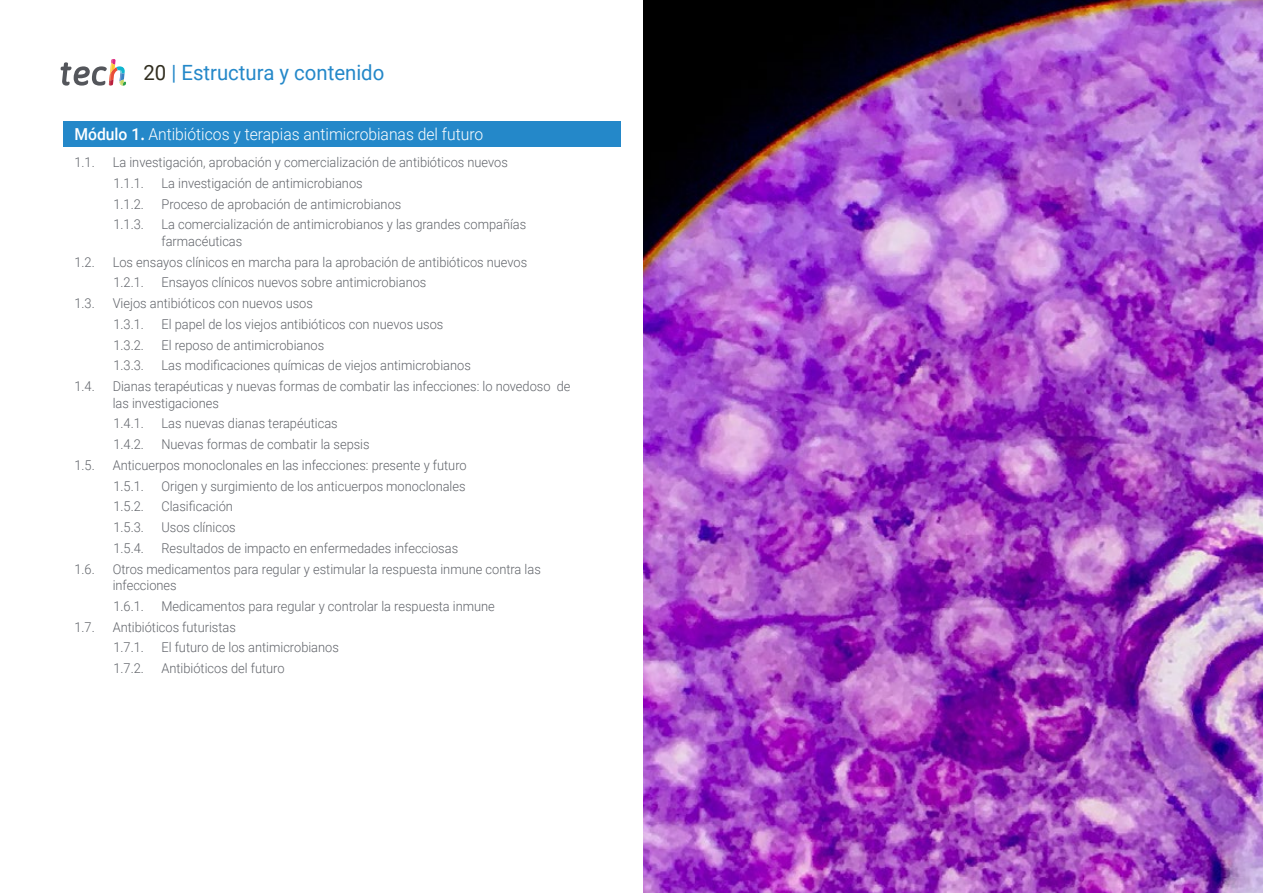
<style>
.page{position:relative;width:1263px;height:893px;background:#fff}
.page>*{position:absolute;margin:0;border:0;box-sizing:border-box;transform-origin:0 0}
.t1{font:21px "Roboto";color:#2488c9}
.t2{font:300 16.5px "Roboto";color:#fff;scale:.95 1}
.t3{font:300 13.5px/20.7px "Roboto";color:#61646a;scale:.95 1}
.s1{color:#312e20}
.s2{font-weight:500}
.s3{font-family:"Meta Pro";font-weight:500}
</style>
<div class="page">
<img style="left:643px;top:0;width:620px;height:893px">
<svg style="left:61px;top:59px;width:65px;height:27px"></svg>
<div style="left:63px;top:121px;width:558px;height:25px;background:#2488c9"></div>
<h1 class="t1" style="left:144px;top:57px;width:242px"><span class="s1">20</span> | Estructura y contenido</h1>
<p class="t2" style="left:74px;top:123px;width:432px"><span class="s2">Módulo 1</span><span class="s3">.</span> Antibióticos y terapias antimicrobianas del futuro</p>
<p class="t3" style="left:74px;top:151px;width:23px">1.1.</p>
<p class="t3" style="left:113px;top:151px;width:417px">La investigación, aprobación y comercialización de antibióticos nuevos<br>1.1.1.</p>
<p class="t3" style="left:161px;top:172px;width:213px">La investigación de antimicrobianos</p>
<p class="t3" style="left:113px;top:193px;width:34px">1.1.2.</p>
<p class="t3" style="left:161px;top:193px;width:254px">Proceso de aprobación de antimicrobianos</p>
<p class="t3" style="left:113px;top:214px;width:34px">1.1.3.</p>
<p class="t3" style="left:161px;top:216px;width:386px;line-height:16.5px">La comercialización de antimicrobianos y las grandes compañías farmacéuticas</p>
<p class="t3" style="left:74px;top:251px;width:23px">1.2.</p>
<p class="t3" style="left:113px;top:251px;width:438px">Los ensayos clínicos en marcha para la aprobación de antibióticos nuevos<br>1.2.1.</p>
<p class="t3" style="left:161px;top:272px;width:280px">Ensayos clínicos nuevos sobre antimicrobianos</p>
<p class="t3" style="left:74px;top:292px;width:23px">1.3.</p>
<p class="t3" style="left:113px;top:292px;width:212px">Viejos antibióticos con nuevos usos<br>1.3.1.</p>
<p class="t3" style="left:161px;top:313px;width:298px">El papel de los viejos antibióticos con nuevos usos</p>
<p class="t3" style="left:113px;top:334px;width:34px">1.3.2.</p>
<p class="t3" style="left:161px;top:334px;width:173px">El reposo de antimicrobianos</p>
<p class="t3" style="left:113px;top:355px;width:34px">1.3.3.</p>
<p class="t3" style="left:161px;top:355px;width:327px">Las modificaciones químicas de viejos antimicrobianos</p>
<p class="t3" style="left:74px;top:375px;width:23px">1.4.</p>
<p class="t3" style="left:113px;top:378px;width:483px;line-height:16.5px">Dianas terapéuticas y nuevas formas de combatir las infecciones: lo novedoso de las investigaciones</p>
<p class="t3" style="left:113px;top:413px;width:34px">1.4.1.</p>
<p class="t3" style="left:161px;top:413px;width:187px">Las nuevas dianas terapéuticas</p>
<p class="t3" style="left:113px;top:433px;width:34px">1.4.2.</p>
<p class="t3" style="left:161px;top:433px;width:221px">Nuevas formas de combatir la sepsis</p>
<p class="t3" style="left:74px;top:454px;width:23px">1.5.</p>
<p class="t3" style="left:113px;top:454px;width:374px">Anticuerpos monoclonales en las infecciones: presente y futuro<br>1.5.1.</p>
<p class="t3" style="left:161px;top:475px;width:322px">Origen y surgimiento de los anticuerpos monoclonales</p>
<p class="t3" style="left:113px;top:496px;width:34px">1.5.2.</p>
<p class="t3" style="left:161px;top:496px;width:77px">Clasificación</p>
<p class="t3" style="left:113px;top:516px;width:34px">1.5.3.</p>
<p class="t3" style="left:161px;top:516px;width:80px">Usos clínicos</p>
<p class="t3" style="left:113px;top:537px;width:34px">1.5.4.</p>
<p class="t3" style="left:161px;top:537px;width:314px">Resultados de impacto en enfermedades infecciosas</p>
<p class="t3" style="left:74px;top:558px;width:23px">1.6.</p>
<p class="t3" style="left:113px;top:560px;width:452px;line-height:16.5px">Otros medicamentos para regular y estimular la respuesta inmune contra las infecciones</p>
<p class="t3" style="left:113px;top:595px;width:34px">1.6.1.</p>
<p class="t3" style="left:161px;top:595px;width:353px">Medicamentos para regular y controlar la respuesta inmune</p>
<p class="t3" style="left:74px;top:616px;width:23px">1.7.</p>
<p class="t3" style="left:113px;top:616px;width:131px">Antibióticos futuristas<br>1.7.1.</p>
<p class="t3" style="left:161px;top:637px;width:188px">El futuro de los antimicrobianos</p>
<p class="t3" style="left:113px;top:657px;width:34px">1.7.2.</p>
<p class="t3" style="left:161px;top:657px;width:131px">Antibióticos del futuro</p>
</div>
